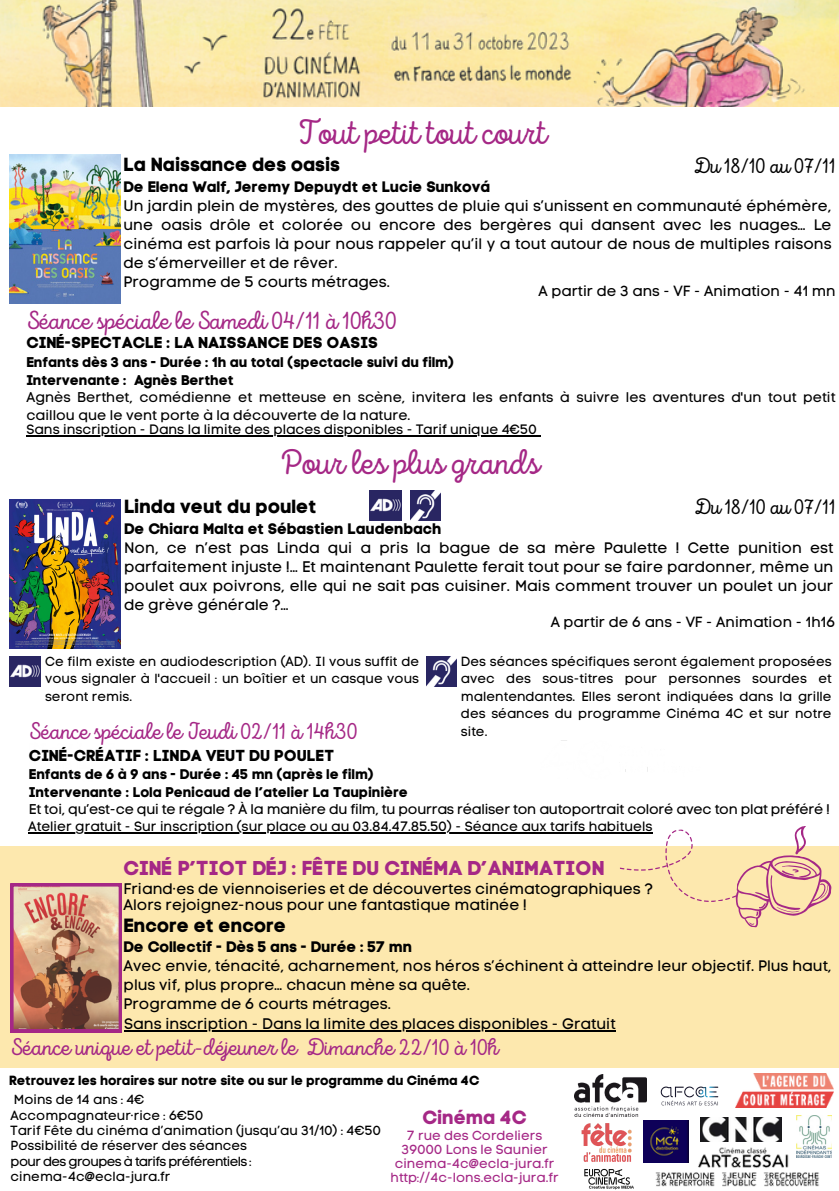
<style>
.page{position:relative;width:839px;height:1191px;background:#fff}
.page>*{position:absolute;margin:0;border:0;box-sizing:border-box;transform-origin:0 0}
.t1{font:35.4px "Intro Script";color:#a52886}
.t2{font:26px "Intro Script";color:#a52886}
.t3{font:24px "Intro Script";color:#a52886}
.t4{font:22.2px "Intro Script";color:#000}
.t5{font:20px "Code Pro Bold LC";color:#a52886}
.t6{font:19px "Code Pro Bold LC";color:#000}
.t7{font:19px "Code Pro Bold LC";color:#a52886}
.t8{font:15.8px "Code Pro Bold LC";color:#000}
.t9{font:15.2px/19px "Code Pro Normal LC";color:#000;text-align:justify}
.t10{font:15.2px "Code Pro Bold LC";color:#000}
.t11{font:14.6px "Code Pro Normal LC";color:#000}
.t12{font:14px "Code Pro Bold LC";color:#000}
.t13{font:14px/17.6px "Code Pro Normal LC";color:#000}
.t14{font:14px "Code Pro Normal LC";letter-spacing:-.02em;color:#000}
.t15{font:13.6px "Code Pro Normal LC";color:#000}
.t16{font:13.2px/17.6px "Code Pro Normal LC";color:#000;text-align:justify}
.t17{font:13.2px "Code Pro Normal LC";color:#a52886}
.t18{font:13.2px "Code Pro Bold LC";color:#000}
.t19{font:13.2px "Code Pro Normal LC";letter-spacing:-.045em;color:#000}
</style>
<div class="page">
<img style="left:9px;top:155px;width:111px;height:148px">
<img style="left:9px;top:500px;width:111px;height:148px">
<div style="left:0;top:846px;width:838px;height:222px;background:#fde8ae"></div>
<img style="left:11px;top:884px;width:111px;height:148px">
<img style="left:660px;top:1086px;width:59px;height:20px">
<img style="left:656px;top:1146px;width:163px;height:41px">
<img style="left:796px;top:1116px;width:35px;height:42px">
<img style="left:643px;top:1120px;width:45px;height:42px">
<img style="left:700px;top:1117px;width:81px;height:24px">
<img style="left:584px;top:1171px;width:50px;height:19px">
<img style="left:735px;top:1073px;width:98px;height:35px">
<img style="left:0;top:0;width:838px;height:106px">
<svg style="left:615px;top:826px;width:217px;height:102px"></svg>
<img style="left:581px;top:1123px;width:51px;height:48px">
<img style="left:574px;top:1075px;width:72px;height:42px">
<img style="left:410px;top:490px;width:30px;height:30px">
<img style="left:370px;top:490px;width:31px;height:30px">
<hr style="left:124px;top:1030px;width:491px;height:1px;background:#000">
<hr style="left:28px;top:832px;width:624px;height:1px;background:#000">
<hr style="left:26px;top:435px;width:511px;height:2px;background:#000">
<img style="left:9px;top:656px;width:32px;height:30px">
<img style="left:426px;top:656px;width:30px;height:30px">
<p class="t1" style="left:297px;top:118px;width:251px">Tout petit tout court</p>
<p class="t6" style="left:123px;top:153px;width:218px">La Naissance des oasis</p>
<p class="t10" style="left:123px;top:178px;width:368px">De Elena Walf, Jeremy Depuydt et Lucie Sunková</p>
<p class="t9" style="left:123px;top:196px;width:709px">Un jardin plein de mystères, des gouttes de pluie qui s’unissent en communauté éphémère, une oasis drôle et colorée ou encore des bergères qui dansent avec les nuages… Le cinéma est parfois là pour nous rappeler qu’il y a tout autour de nous de multiples raisons de s’émerveiller et de rêver.</p>
<p class="t9" style="left:123px;top:272px;width:268px">Programme de 5 courts métrages.</p>
<p class="t4" style="left:693px;top:157px;width:143px">Du 18/10 au 07/11</p>
<p class="t11" style="left:538px;top:282px;width:299px">A partir de 3 ans - VF - Animation - 41 mn</p>
<p class="t2" style="left:26px;top:309px;width:372px">Séance spéciale le Samedi 04/11 à 10h30</p>
<p class="t8" style="left:26px;top:333px;width:353px">CINÉ-SPECTACLE : LA NAISSANCE DES OASIS</p>
<p class="t12" style="left:26px;top:354px;width:429px">Enfants dès 3 ans - Durée : 1h au total (spectacle suivi du film)</p>
<p class="t12" style="left:26px;top:371px;width:209px">Intervenante : Agnès Berthet</p>
<p class="t13" style="left:26px;top:389px;width:810px">Agnès Berthet, comédienne et metteuse en scène, invitera les enfants à suivre les aventures d'un tout petit caillou que le vent porte à la découverte de la nature.</p>
<p class="t15" style="left:26px;top:421px;width:512px">Sans inscription - Dans la limite des places disponibles - Tarif unique 4€50</p>
<p class="t1" style="left:281px;top:448px;width:259px">Pour les plus grands</p>
<p class="t4" style="left:694px;top:498px;width:143px">Du 18/10 au 07/11</p>
<p class="t6" style="left:124px;top:495px;width:194px">Linda veut du poulet</p>
<p class="t10" style="left:124px;top:519px;width:319px">De Chiara Malta et Sébastien Laudenbach</p>
<p class="t9" style="left:124px;top:538px;width:710px">Non, ce n’est pas Linda qui a pris la bague de sa mère Paulette ! Cette punition est parfaitement injuste !… Et maintenant Paulette ferait tout pour se faire pardonner, même un poulet aux poivrons, elle qui ne sait pas cuisiner. Mais comment trouver un poulet un jour de grève générale ?…</p>
<p class="t11" style="left:550px;top:614px;width:286px">A partir de 6 ans - VF - Animation - 1h16</p>
<p class="t16" style="left:45px;top:652px;width:375px">Ce film existe en audiodescription (AD). Il vous suffit de vous signaler à l'accueil : un boîtier et un casque vous seront remis.</p>
<p class="t16" style="left:461px;top:652px;width:372px">Des séances spécifiques seront également proposées avec des sous-titres pour personnes sourdes et malentendantes. Elles seront indiquées dans la grille des séances du programme Cinéma 4C et sur notre site.</p>
<p class="t3" style="left:29px;top:721px;width:330px">Séance spéciale le Jeudi 02/11 à 14h30</p>
<p class="t8" style="left:29px;top:746px;width:307px">CINÉ-CRÉATIF : LINDA VEUT DU POULET</p>
<p class="t12" style="left:29px;top:766px;width:347px">Enfants de 6 à 9 ans - Durée : 45 mn (après le film)</p>
<p class="t12" style="left:29px;top:784px;width:380px">Intervenante : Lola Penicaud de l’atelier La Taupinière</p>
<p class="t14" style="left:29px;top:801px;width:802px">Et toi, qu’est-ce qui te régale ? À la manière du film, tu pourras réaliser ton autoportrait coloré avec ton plat préféré !</p>
<p class="t15" style="left:28px;top:818px;width:626px">Atelier gratuit - Sur inscription (sur place ou au 03.84.47.85.50) - Séance aux tarifs habituels</p>
<p class="t5" style="left:123px;top:856px;width:482px">CINÉ P’TIOT DÉJ : FÊTE DU CINÉMA D’ANIMATION</p>
<p class="t9" style="left:123px;top:879px;width:531px">Friand·es de viennoiseries et de découvertes cinématographiques ?</p>
<p class="t9" style="left:123px;top:895px;width:405px">Alors rejoignez-nous pour une fantastique matinée !</p>
<p class="t6" style="left:123px;top:914px;width:164px">Encore et encore</p>
<p class="t10" style="left:123px;top:938px;width:290px">De Collectif - Dès 5 ans - Durée : 57 mn</p>
<p class="t9" style="left:123px;top:956px;width:709px">Avec envie, ténacité, acharnement, nos héros s’échinent à atteindre leur objectif. Plus haut, plus vif, plus propre… chacun mène sa quête.</p>
<p class="t9" style="left:123px;top:994px;width:269px">Programme de 6 courts métrages.</p>
<p class="t3" style="left:11px;top:1038px;width:489px">Séance unique et petit-déjeuner le Dimanche 22/10 à 10h</p>
<p class="t9" style="left:124px;top:1014px;width:493px">Sans inscription - Dans la limite des places disponibles - Gratuit</p>
<p class="t18" style="left:9px;top:1073px;width:472px">Retrouvez les horaires sur notre site ou sur le programme du Cinéma 4C</p>
<p class="t16" style="left:14px;top:1091px;width:132px">Moins de 14 ans : 4€</p>
<p class="t16" style="left:11px;top:1106px;width:194px">Accompagnateur·rice : 6€50</p>
<p class="t16" style="left:11px;top:1122px;width:372px">Tarif Fête du cinéma d’animation (jusqu’au 31/10) : 4€50</p>
<p class="t16" style="left:11px;top:1137px;width:238px">Possibilité de réserver des séances</p>
<p class="t19" style="left:11px;top:1153px;width:243px">pour des groupes à tarifs préférentiels :</p>
<p class="t16" style="left:11px;top:1168px;width:161px">cinema-4c@ecla-jura.fr</p>
<p class="t7" style="left:422px;top:1106px;width:106px">Cinéma 4C</p>
<p class="t17" style="left:407px;top:1127px;width:137px">7 rue des Cordeliers</p>
<p class="t17" style="left:401px;top:1141px;width:147px">39000 Lons le Saunier</p>
<p class="t17" style="left:395px;top:1155px;width:161px">cinema-4c@ecla-jura.fr</p>
<p class="t17" style="left:390px;top:1169px;width:170px">http://4c-lons.ecla-jura.fr</p>
</div>
